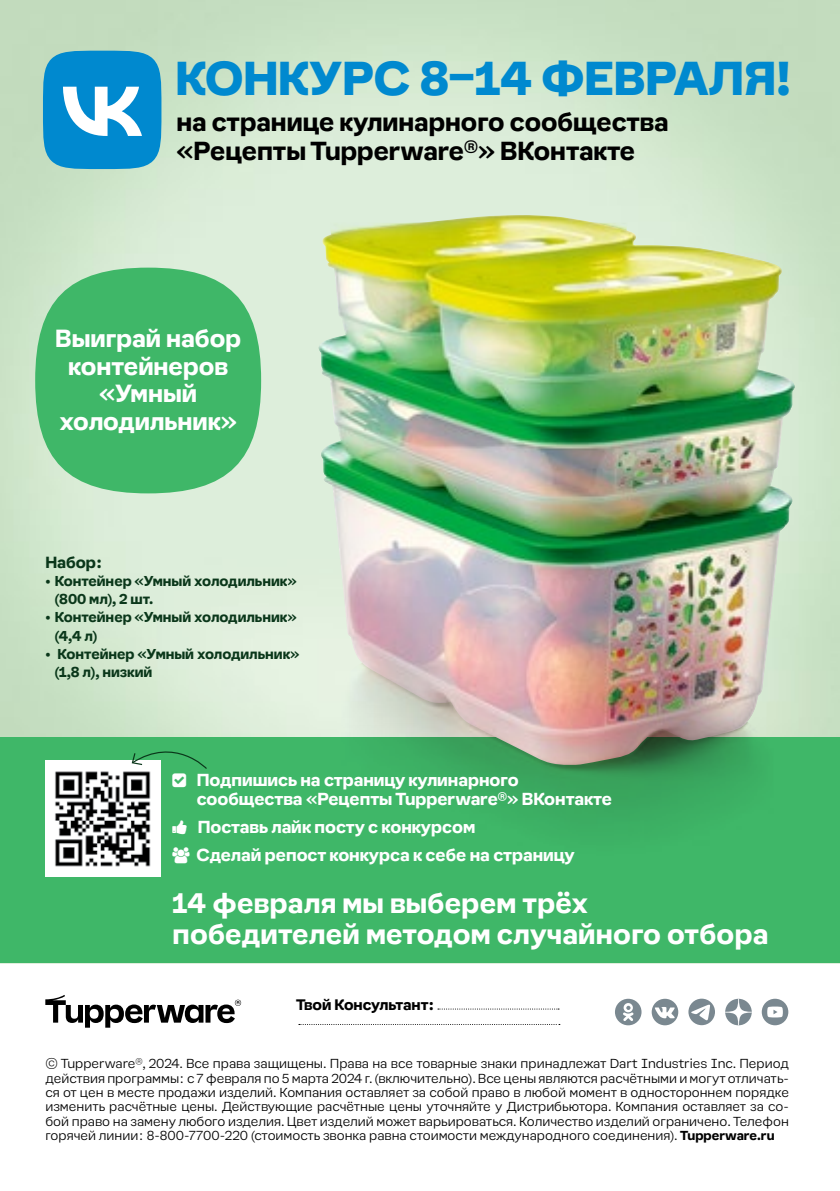
<style>
.page{position:relative;width:840px;height:1191px;background:#fff}
.page>*{position:absolute;margin:0;border:0;box-sizing:border-box;transform-origin:0 0}
.t1{font:900 43.8px "Earl Sans";color:#0089cf}
.t2{font:700 26px/31.2px "Earl Sans";letter-spacing:.01em;color:#fff}
.t3{font:700 24px/28.8px "Earl Sans";color:#000}
.t4{font:700 22.8px/27.4px "Earl Sans";color:#fff;text-align:center}
.t5{font:700 16px/19.2px "Earl Sans";color:#fff}
.t6{font:700 14.8px "Earl Sans";color:#0a371a}
.t7{font:700 14px "Earl Sans";color:#000}
.t8{font:700 13.2px/18.2px "Earl Sans";color:#0a371a}
.t9{font:300 12px/14.4px "Earl Sans";color:#000;text-align:justify}
.s1{font-weight:700}
</style>
<div class="page">
<img style="left:0;top:0;width:839px;height:738px">
<div style="left:0;top:738px;width:839px;height:225px;background:#3fb768"></div>
<img style="left:437px;top:223px;width:367px;height:601px">
<img style="left:318px;top:215px;width:476px;height:550px">
<img style="left:45px;top:760px;width:115px;height:116px">
<svg style="left:43px;top:51px;width:118px;height:118px;background:#319fd5"></svg>
<div style="left:35px;top:268px;width:226px;height:225px;background:#3fb768;border-radius:50%"></div>
<svg style="left:45px;top:995px;width:197px;height:33px"></svg>
<svg style="left:437px;top:1008px;width:121px;height:1px"></svg>
<svg style="left:299px;top:1024px;width:260px;height:1px"></svg>
<svg style="left:615px;top:998px;width:26px;height:27px"></svg>
<svg style="left:651px;top:998px;width:27px;height:27px"></svg>
<svg style="left:688px;top:998px;width:26px;height:27px"></svg>
<svg style="left:725px;top:998px;width:26px;height:27px"></svg>
<svg style="left:761px;top:998px;width:26px;height:27px"></svg>
<svg style="left:766px;top:1006px;width:16px;height:11px"></svg>
<svg style="left:131px;top:735px;width:76px;height:52px"></svg>
<h1 class="t1" style="left:175px;top:40px;width:616px">КОНКУРС 8–14 ФЕВРАЛЯ!</h1>
<h3 class="t3" style="left:176px;top:105px;width:493px">на странице кулинарного сообщества «Рецепты Tupperware<sup>®</sup>» ВКонтакте</h3>
<h3 class="t4" style="left:55px;top:323px;width:187px">Выиграй набор контейнеров «Умный холодильник»</h3>
<p class="t6" style="left:45px;top:549px;width:58px">Набор:</p>
<p class="t8" style="left:55px;top:571px;width:243px;text-indent:-9px">• Контейнер «Умный холодильник» (800 мл), 2 шт.</p>
<p class="t8" style="left:55px;top:607px;width:243px;text-indent:-9px">• Контейнер «Умный холодильник» (4,4 л)</p>
<p class="t8" style="left:55px;top:643px;width:246px;text-indent:-9px">• Контейнер «Умный холодильник» (1,8 л), низкий</p>
<h3 class="t5" style="left:196px;top:769px;width:416px">Подпишись на страницу кулинарного сообщества «Рецепты Tupperware<sup>®</sup>» ВКонтакте</h3>
<h3 class="t5" style="left:196px;top:811px;width:379px;line-height:27.8px">Поставь лайк посту с конкурсом<br>Сделай репост конкурса к себе на страницу</h3>
<h2 class="t2" style="left:172px;top:885px;width:597px">14 февраля мы выберем трёх победителей методом случайного отбора</h2>
<p class="t7" style="left:296px;top:992px;width:140px">Твой Консультант:</p>
<p class="t9" style="left:45px;top:1055px;width:744px">© Tupperware<sup>®</sup>, 2024. Все права защищены. Права на все товарные знаки принадлежат Dart Industries Inc. Период действия программы: с 7 февраля по 5 марта 2024 г. (включительно). Все цены являются расчётными и могут отличать&shy;ся от цен в месте продажи изделий. Компания оставляет за собой право в любой момент в одностороннем порядке изменить расчётные цены. Действующие расчётные цены уточняйте у Дистрибьютора. Компания оставляет за со&shy;бой право на замену любого изделия. Цвет изделий может варьироваться. Количество изделий ограничено. Телефон горячей линии: 8-800-7700-220 (стоимость звонка равна стоимости международного соединения). <span class="s1">Tupperware.ru</span></p>
</div>
